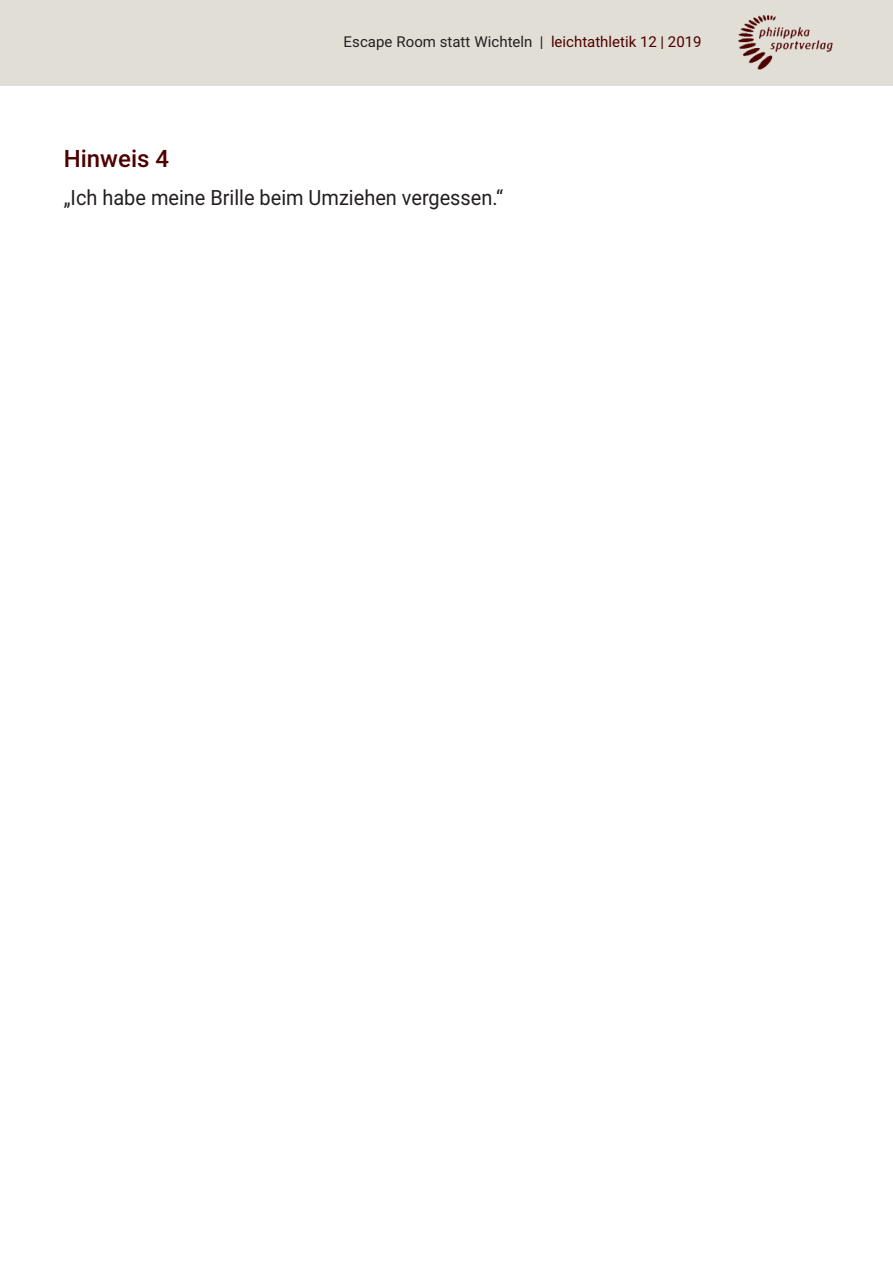
<style>
.page{position:relative;width:893px;height:1263px;background:#fff}
.page>*{position:absolute;margin:0;border:0;box-sizing:border-box;transform-origin:0 0}
.t1{font:500 24px "Roboto";color:#4e0000}
.t2{font:21px "Roboto";color:#231f20;scale:.95 1}
.t3{font:15px "Roboto";color:#231f20}
.s1{color:#4e0000}
</style>
<div class="page">
<div style="left:0;top:0;width:893px;height:85px;background:#e1ded6"></div>
<img style="left:738px;top:15px;width:95px;height:55px">
<h1 class="t1" style="left:64px;top:144px;width:107px">Hinweis 4</h1>
<p class="t3" style="left:343px;top:33px;width:360px">Escape Room statt Wichteln | <span class="s1">leichtathletik 12 | 2019</span></p>
<h2 class="t2" style="left:64px;top:186px;width:464px">„Ich habe meine Brille beim Umziehen vergessen.“</h2>
</div>
